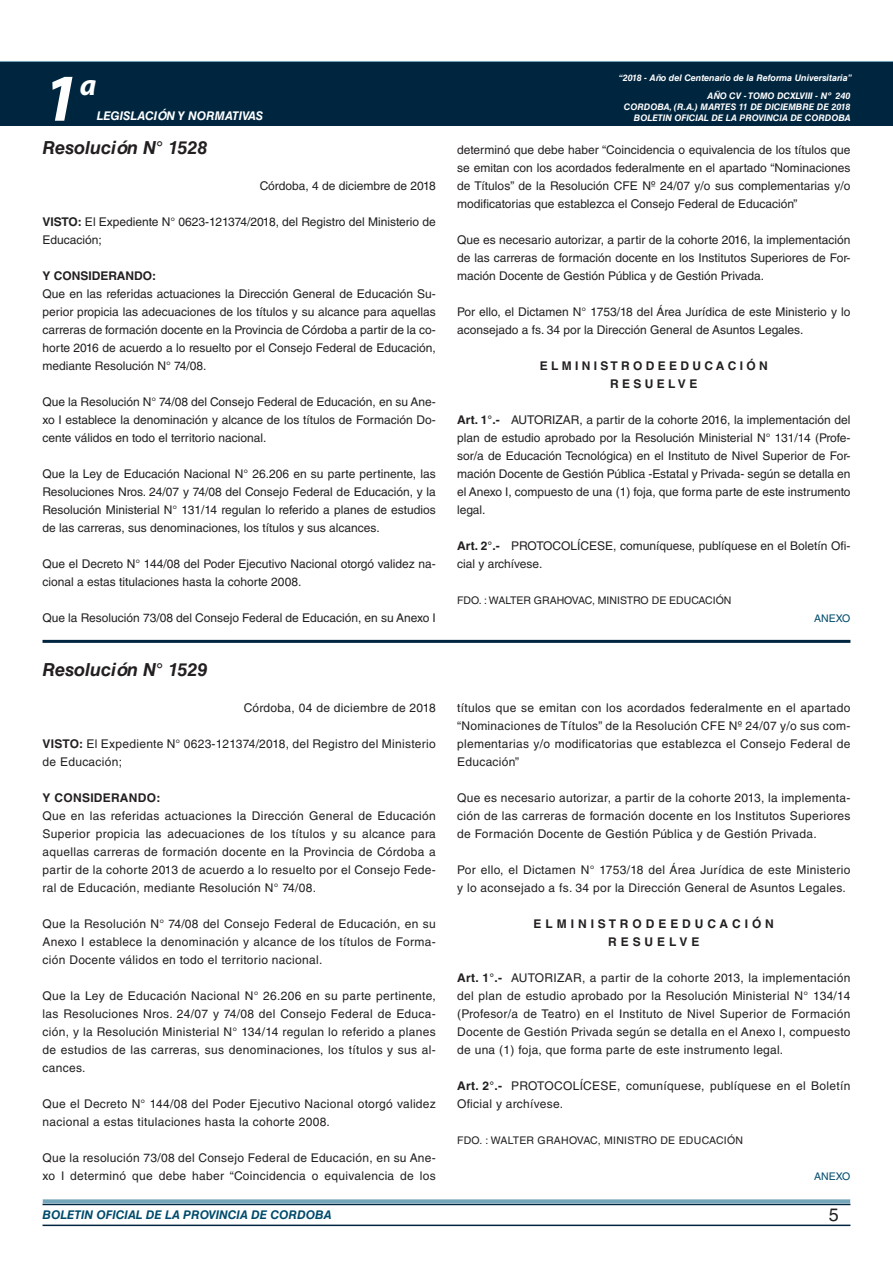
<style>
.page{position:relative;width:893px;height:1263px;background:#fff}
.page>*{position:absolute;margin:0;border:0;box-sizing:border-box;transform-origin:0 0}
.t1{font:italic 700 67.5px "Myriad Pro";color:#fff}
.t2{font:italic 700 30px "Myriad Pro";color:#fff}
.DOC__N{font:italic 700 18px "Helvetica LT Std";color:#231f20}
.t3{font:18px "Helvetica LT Std";color:#231f20}
.TEXTO_BASE{font:12px/18px "Helvetica LT Std";letter-spacing:.005em;color:#231f20;text-align:justify}
.TEXTO_BASE-2{font:12px/18px "Helvetica LT Std";letter-spacing:.025em;color:#231f20}
.RESUELVE{font:700 12px "Helvetica LT Std";color:#231f20}
.t4{font:italic 700 12px "Helvetica LT Std";color:#004b6c}
.FECHA{font:12px "Helvetica LT Std";letter-spacing:.025em;color:#231f20}
.FECHA-2{font:12px "Helvetica LT Std";color:#231f20}
.t5{font:italic 700 12px "Helvetica LT Std";color:#fff}
.TEXTO_BASE-3{font:700 12px "Helvetica LT Std";letter-spacing:.005em;color:#231f20}
.TEXTO_BASE-4{font:700 12px "Helvetica LT Std";letter-spacing:.025em;color:#231f20}
.FIRMA{font:10.5px "Helvetica LT Std";color:#231f20}
.FIRMA-2{font:10.5px "Helvetica LT Std";letter-spacing:.025em;color:#231f20}
.ANEXO{font:10.5px "Helvetica LT Std";color:#004b6c}
.t6{font:italic 700 9px/10.8px "Helvetica LT Std";color:#fff;text-align:right}
.s1{font-weight:700}
</style>
<div class="page">
<div style="left:0;top:61px;width:893px;height:6px;background:#73a5b8"></div>
<div style="left:0;top:62px;width:893px;height:64px;background:#00263f"></div>
<hr style="left:43px;top:1224px;width:807px;height:2px;background:#00263f">
<div style="left:42px;top:1198px;width:809px;height:8px;background:#fff;opacity:.75"></div>
<hr style="left:43px;top:640px;width:807px;height:3px;background:#00263f">
<h1 class="t1" style="left:43px;top:54px;width:38px">1</h1>
<h2 class="t2" style="left:80px;top:66px;width:18px">a</h2>
<p class="t5" style="left:97px;top:109px;width:168px">LEGISLACIÓN Y NORMATIVAS</p>
<p class="DOC__N" style="left:43px;top:136px;width:166px">Resolución N° 1528</p>
<p class="FECHA-2" style="left:260px;top:179px;width:178px">Córdoba, 4 de diciembre de 2018</p>
<p class="TEXTO_BASE" style="left:43px;top:213px;width:395px"><span class="s1">VISTO:</span> El Expediente N° 0623-121374/2018, del Registro del Ministerio de<br>Educación;</p>
<p class="TEXTO_BASE-3" style="left:43px;top:268px;width:115px">Y CONSIDERANDO:</p>
<p class="TEXTO_BASE" style="left:43px;top:285px;width:395px">Que en las referidas actuaciones la Dirección General de Educación Su&shy;perior propicia las adecuaciones de los títulos y su alcance para aquellas carreras de formación docente en la Provincia de Córdoba a partir de la co&shy;horte 2016 de acuerdo a lo resuelto por el Consejo Federal de Educación, mediante Resolución N° 74/08.</p>
<p class="TEXTO_BASE" style="left:43px;top:393px;width:395px">Que la Resolución N° 74/08 del Consejo Federal de Educación, en su Ane&shy;xo I establece la denominación y alcance de los títulos de Formación Do&shy;cente válidos en todo el territorio nacional.</p>
<p class="TEXTO_BASE" style="left:43px;top:465px;width:395px">Que la Ley de Educación Nacional N° 26.206 en su parte pertinente, las Resoluciones Nros. 24/07 y 74/08 del Consejo Federal de Educación, y la Resolución Ministerial N° 131/14 regulan lo referido a planes de estudios de las carreras, sus denominaciones, los títulos y sus alcances.</p>
<p class="TEXTO_BASE" style="left:43px;top:555px;width:395px">Que el Decreto N° 144/08 del Poder Ejecutivo Nacional otorgó validez na&shy;cional a estas titulaciones hasta la cohorte 2008.</p>
<p class="TEXTO_BASE" style="left:43px;top:609px;width:395px">Que la Resolución 73/08 del Consejo Federal de Educación, en su Anexo I</p>
<p class="DOC__N" style="left:43px;top:658px;width:166px">Resolución N° 1529</p>
<p class="FECHA" style="left:244px;top:701px;width:194px">Córdoba, 04 de diciembre de 2018</p>
<p class="TEXTO_BASE-2" style="left:43px;top:735px;width:395px"><span class="s1">VISTO:</span> El Expediente N° 0623-121374/2018, del Registro del Ministerio de Educación;</p>
<p class="TEXTO_BASE-4" style="left:43px;top:790px;width:119px">Y CONSIDERANDO:</p>
<p class="TEXTO_BASE" style="left:43px;top:807px;width:395px">Que en las referidas actuaciones la Dirección General de Educación Superior propicia las adecuaciones de los títulos y su alcance para aquellas carreras de formación docente en la Provincia de Córdoba a partir de la cohorte 2013 de acuerdo a lo resuelto por el Consejo Fede&shy;ral de Educación, mediante Resolución N° 74/08.</p>
<p class="TEXTO_BASE" style="left:43px;top:915px;width:395px">Que la Resolución N° 74/08 del Consejo Federal de Educación, en su Anexo I establece la denominación y alcance de los títulos de Forma&shy;ción Docente válidos en todo el territorio nacional.</p>
<p class="TEXTO_BASE" style="left:43px;top:987px;width:395px">Que la Ley de Educación Nacional N° 26.206 en su parte pertinente, las Resoluciones Nros. 24/07 y 74/08 del Consejo Federal de Educa&shy;ción, y la Resolución Ministerial N° 134/14 regulan lo referido a planes de estudios de las carreras, sus denominaciones, los títulos y sus al&shy;cances.</p>
<p class="TEXTO_BASE-2" style="left:43px;top:1095px;width:395px">Que el Decreto N° 144/08 del Poder Ejecutivo Nacional otorgó validez nacional a estas titulaciones hasta la cohorte 2008.</p>
<p class="TEXTO_BASE-2" style="left:43px;top:1149px;width:395px">Que la resolución 73/08 del Consejo Federal de Educación, en su Ane&shy;xo I determinó que debe haber “Coincidencia o equivalencia de los</p>
<p class="t6" style="left:619px;top:72px;width:235px">“2018 - Año del Centenario de la Reforma Universitaria”</p>
<p class="t6" style="left:624px;top:91px;width:228px">AÑO CV - TOMO DCXLVIII - Nº 240<br>CORDOBA, (R.A.) MARTES 11 DE DICIEMBRE DE 2018<br>BOLETIN OFICIAL DE LA PROVINCIA DE CORDOBA</p>
<p class="TEXTO_BASE" style="left:457px;top:141px;width:395px">determinó que debe haber “Coincidencia o equivalencia de los títulos que se emitan con los acordados federalmente en el apartado “Nominaciones de Títulos” de la Resolución CFE Nº 24/07 y/o sus complementarias y/o modificatorias que establezca el Consejo Federal de Educación”</p>
<p class="TEXTO_BASE" style="left:457px;top:231px;width:395px">Que es necesario autorizar, a partir de la cohorte 2016, la implementación de las carreras de formación docente en los Institutos Superiores de For&shy;mación Docente de Gestión Pública y de Gestión Privada.</p>
<p class="TEXTO_BASE" style="left:457px;top:303px;width:395px">Por ello, el Dictamen N° 1753/18 del Área Jurídica de este Ministerio y lo aconsejado a fs. 34 por la Dirección General de Asuntos Legales.</p>
<p class="RESUELVE" style="left:540px;top:358px;width:230px">E L M I N I S T R O D E E D U C A C I Ó N</p>
<p class="RESUELVE" style="left:610px;top:376px;width:89px">R E S U E L V E</p>
<p class="TEXTO_BASE" style="left:457px;top:411px;width:395px"><span class="s1">Art. 1°.-</span> AUTORIZAR, a partir de la cohorte 2016, la implementación del plan de estudio aprobado por la Resolución Ministerial N° 131/14 (Profe&shy;sor/a de Educación Tecnológica) en el Instituto de Nivel Superior de For&shy;mación Docente de Gestión Pública -Estatal y Privada- según se detalla en el Anexo I, compuesto de una (1) foja, que forma parte de este instrumento legal.</p>
<p class="TEXTO_BASE" style="left:457px;top:537px;width:395px"><span class="s1">Art. 2°.-</span> PROTOCOLÍCESE, comuníquese, publíquese en el Boletín Ofi&shy;cial y archívese.</p>
<p class="FIRMA" style="left:457px;top:594px;width:276px">FDO. : WALTER GRAHOVAC, MINISTRO DE EDUCACIÓN</p>
<p class="ANEXO" style="left:814px;top:612px;width:38px">ANEXO</p>
<p class="TEXTO_BASE" style="left:457px;top:699px;width:395px">títulos que se emitan con los acordados federalmente en el apartado “Nominaciones de Títulos” de la Resolución CFE Nº 24/07 y/o sus com&shy;plementarias y/o modificatorias que establezca el Consejo Federal de Educación”</p>
<p class="TEXTO_BASE" style="left:457px;top:789px;width:395px">Que es necesario autorizar, a partir de la cohorte 2013, la implementa&shy;ción de las carreras de formación docente en los Institutos Superiores de Formación Docente de Gestión Pública y de Gestión Privada.</p>
<p class="TEXTO_BASE-2" style="left:457px;top:861px;width:395px">Por ello, el Dictamen N° 1753/18 del Área Jurídica de este Ministerio y lo aconsejado a fs. 34 por la Dirección General de Asuntos Legales.</p>
<p class="RESUELVE" style="left:534px;top:916px;width:242px">E L M I N I S T R O D E E D U C A C I Ó N</p>
<p class="RESUELVE" style="left:608px;top:934px;width:93px">R E S U E L V E</p>
<p class="TEXTO_BASE" style="left:457px;top:969px;width:395px"><span class="s1">Art. 1°.-</span> AUTORIZAR, a partir de la cohorte 2013, la implementación del plan de estudio aprobado por la Resolución Ministerial N° 134/14 (Profesor/a de Teatro) en el Instituto de Nivel Superior de Formación Docente de Gestión Privada según se detalla en el Anexo I, compuesto de una (1) foja, que forma parte de este instrumento legal.</p>
<p class="TEXTO_BASE-2" style="left:457px;top:1077px;width:395px"><span class="s1">Art. 2°.-</span> PROTOCOLÍCESE, comuníquese, publíquese en el Boletín<br>Oficial y archívese.</p>
<p class="FIRMA-2" style="left:457px;top:1134px;width:287px">FDO. : WALTER GRAHOVAC, MINISTRO DE EDUCACIÓN</p>
<p class="ANEXO" style="left:814px;top:1170px;width:38px">ANEXO</p>
<p class="t4" style="left:43px;top:1208px;width:290px">BOLETIN OFICIAL DE LA PROVINCIA DE CORDOBA</p>
<h3 class="t3" style="left:829px;top:1204px;width:12px">5</h3>
</div>
